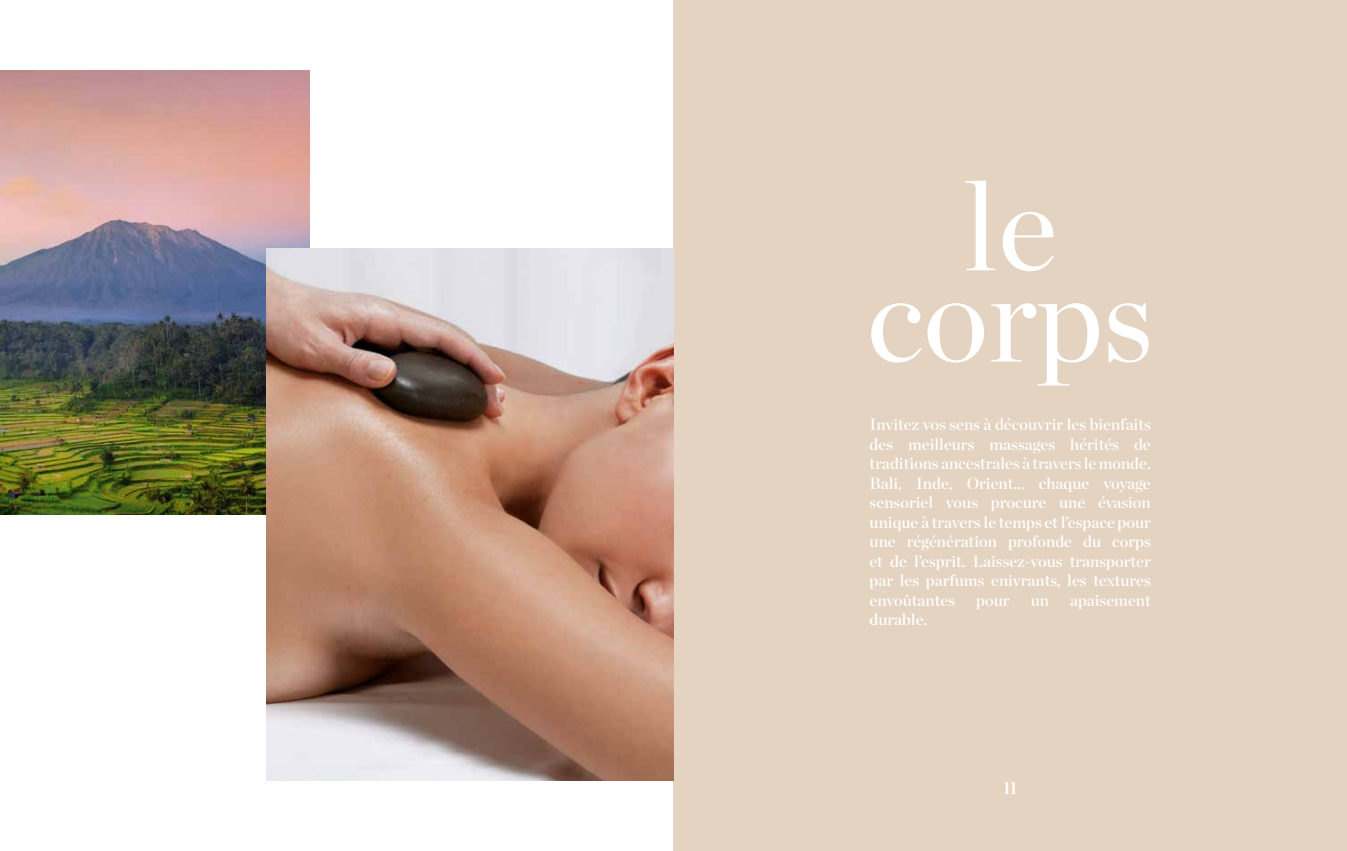
<style>
.page{position:relative;width:1347px;height:851px;background:#fff}
.page>*{position:absolute;margin:0;border:0;box-sizing:border-box;transform-origin:0 0}
.t1{font:125px/91.2px "Chronicle Display";color:#fff;text-align:center}
.t2{font:700 17.5px "Chronicle Display";color:#fff;scale:.9 1}
.t3{font:16.25px/19.5px "Chronicle Display Semi";color:#fff;text-align:justify}
</style>
<div class="page">
<div style="left:673px;top:0;width:673px;height:850px;background:#e4d3c0"></div>
<img style="left:0;top:71px;width:309px;height:443px">
<img style="left:266px;top:249px;width:407px;height:531px">
<h1 class="t1" style="left:867px;top:172px;width:288px">le corps</h1>
<p class="t3" style="left:869px;top:413px;width:283px">Invitez vos sens à découvrir les bienfaits des meilleurs massages hérités de traditions ancestrales à travers le monde.<br>Bali, Inde, Orient... chaque voyage sensoriel vous procure une évasion unique à travers le temps et l’espace pour une régénération profonde du corps et de l’esprit. Laissez-vous transporter par les parfums enivrants, les textures envoûtantes</p>
<p class="t3" style="left:976px;top:589px;width:35px">pour</p>
<p class="t3" style="left:1030px;top:589px;width:20px">un</p>
<p class="t3" style="left:1070px;top:589px;width:82px">apaisement</p>
<p class="t3" style="left:869px;top:608px;width:59px">durable.</p>
<p class="t2" style="left:1003px;top:773px;width:17px">11</p>
</div>
